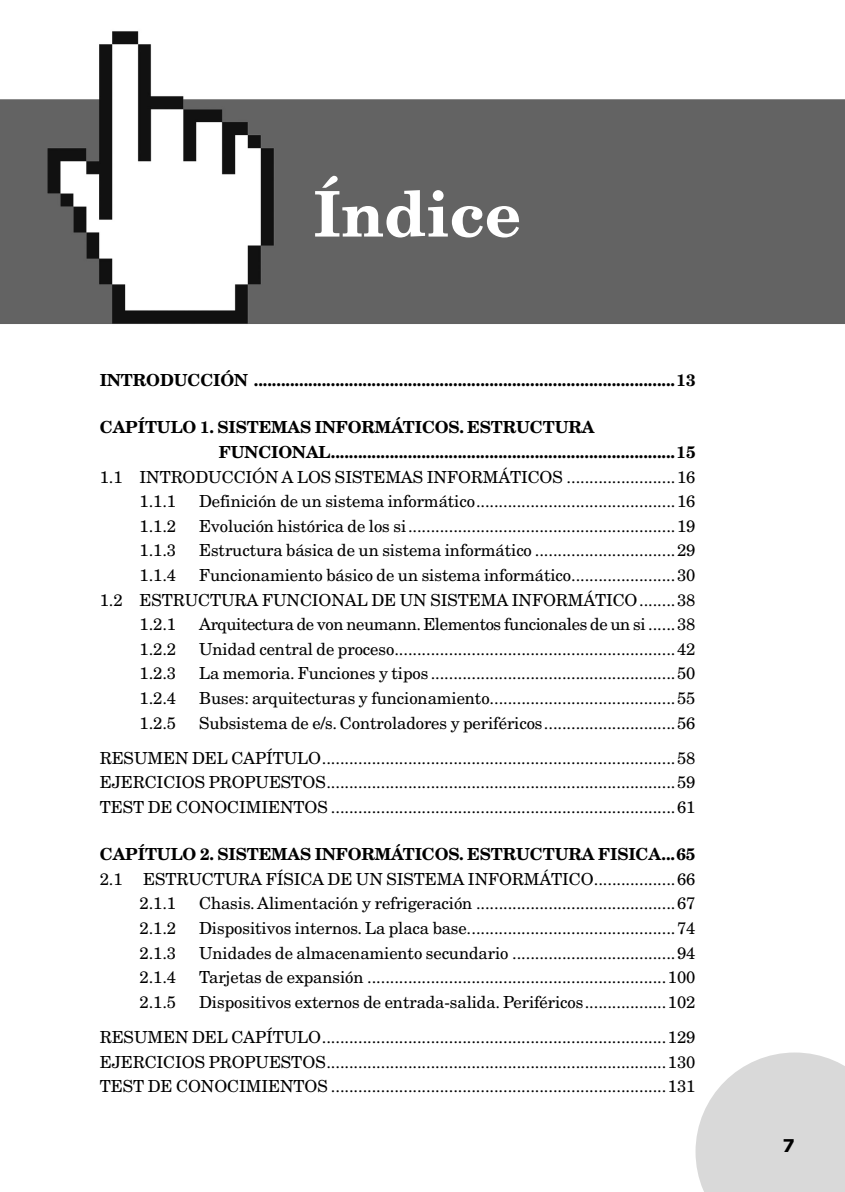
<style>
.page{position:relative;width:845px;height:1192px;background:#fff}
.page>*{position:absolute;margin:0;border:0;box-sizing:border-box;transform-origin:0 0}
.t1{font:700 63px "New Century Schlbk";color:#fff}
.t2{font:700 17.5px "Verdana";color:#000}
.t3{font:16.62px/24.7px "New Century Schlbk";letter-spacing:-.005em;color:#000}
.t4{font:700 16.62px/24.7px "New Century Schlbk";letter-spacing:-.005em;color:#000}
.t5{font:16.62px "New Century Schlbk";letter-spacing:-.025em;color:#000}
</style>
<div class="page">
<svg style="left:695px;top:1052px;width:149px;height:139px;background:#ddd"></svg>
<img style="left:1px;top:31px;width:843px;height:293px">
<h1 class="t1" style="left:313px;top:190px;width:209px">Índice</h1>
<p class="t4" style="left:100px;top:369px;width:597px">INTRODUCCIÓN .............................................................................................13</p>
<p class="t4" style="left:219px;top:416px;width:478px;text-indent:-119px">CAPÍTULO 1. SISTEMAS INFORMÁTICOS. ESTRUCTURA<br>FUNCIONAL ............................................................................15</p>
<p class="t3" style="left:139px;top:466px;width:557px;text-indent:-40px">1.1 INTRODUCCIÓN A LOS SISTEMAS INFORMÁTICOS ........................16<br>1.1.1</p>
<p class="t3" style="left:199px;top:490px;width:498px">Definición de un sistema informático ............................................16</p>
<p class="t3" style="left:139px;top:515px;width:38px">1.1.2</p>
<p class="t3" style="left:199px;top:515px;width:498px">Evolución histórica de los si ...........................................................19</p>
<p class="t3" style="left:139px;top:539px;width:38px">1.1.3</p>
<p class="t3" style="left:199px;top:539px;width:498px">Estructura básica de un sistema informático ...............................29</p>
<p class="t3" style="left:139px;top:564px;width:38px">1.1.4</p>
<p class="t3" style="left:199px;top:564px;width:497px">Funcionamiento básico de un sistema informático.......................30</p>
<p class="t3" style="left:100px;top:589px;width:597px">1.2 ESTRUCTURA FUNCIONAL DE UN SISTEMA INFORMÁTICO ........38</p>
<p class="t3" style="left:139px;top:613px;width:38px">1.2.1</p>
<p class="t5" style="left:199px;top:618px;width:498px">Arquitectura de von neumann. Elementos funcionales de un si ......38</p>
<p class="t3" style="left:139px;top:638px;width:38px">1.2.2</p>
<p class="t3" style="left:199px;top:638px;width:498px">Unidad central de proceso ..............................................................42</p>
<p class="t3" style="left:139px;top:662px;width:38px">1.2.3</p>
<p class="t3" style="left:199px;top:662px;width:498px">La memoria. Funciones y tipos ......................................................50</p>
<p class="t3" style="left:139px;top:687px;width:38px">1.2.4</p>
<p class="t3" style="left:199px;top:687px;width:498px">Buses: arquitecturas y funcionamiento .........................................55</p>
<p class="t3" style="left:139px;top:712px;width:38px">1.2.5</p>
<p class="t3" style="left:100px;top:706px;width:597px;line-height:35.2px;text-align:right">Subsistema de e/s. Controladores y periféricos .............................56<br>RESUMEN DEL CAPÍTULO ..............................................................................58</p>
<p class="t3" style="left:100px;top:771px;width:597px">EJERCICIOS PROPUESTOS .............................................................................59<br>TEST DE CONOCIMIENTOS ............................................................................61</p>
<p class="t4" style="left:100px;top:843px;width:597px">CAPÍTULO 2. SISTEMAS INFORMÁTICOS. ESTRUCTURA FISICA ...65</p>
<p class="t3" style="left:139px;top:868px;width:557px;text-indent:-40px">2.1 ESTRUCTURA FÍSICA DE UN SISTEMA INFORMÁTICO ..................66<br>2.1.1</p>
<p class="t3" style="left:199px;top:892px;width:498px">Chasis. Alimentación y refrigeración ............................................67</p>
<p class="t3" style="left:139px;top:917px;width:38px">2.1.2</p>
<p class="t3" style="left:199px;top:917px;width:498px">Dispositivos internos. La placa base. .............................................74</p>
<p class="t3" style="left:139px;top:942px;width:38px">2.1.3</p>
<p class="t3" style="left:199px;top:942px;width:498px">Unidades de almacenamiento secundario ....................................94</p>
<p class="t3" style="left:139px;top:966px;width:38px">2.1.4</p>
<p class="t3" style="left:199px;top:966px;width:498px">Tarjetas de expansión ..................................................................100</p>
<p class="t3" style="left:139px;top:991px;width:38px">2.1.5</p>
<p class="t3" style="left:100px;top:986px;width:597px;line-height:35.2px;text-align:right">Dispositivos externos de entrada-salida. Periféricos ..................102<br>RESUMEN DEL CAPÍTULO ............................................................................129</p>
<p class="t3" style="left:100px;top:1051px;width:597px">EJERCICIOS PROPUESTOS ...........................................................................130<br>TEST DE CONOCIMIENTOS ..........................................................................131</p>
<p class="t2" style="left:782px;top:1134px;width:14px">7</p>
</div>
